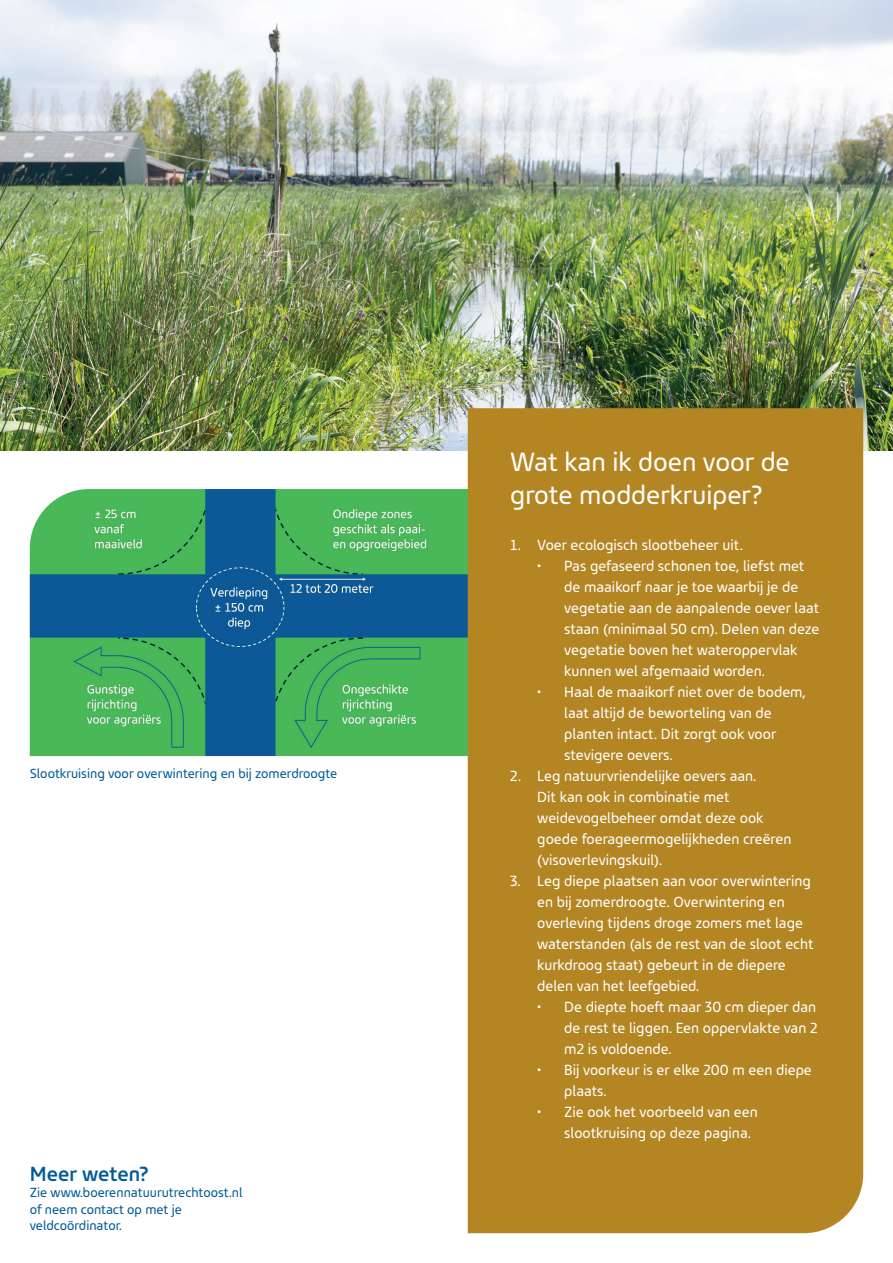
<style>
.page{position:relative;width:893px;height:1263px;background:#fff}
.page>*{position:absolute;margin:0;border:0;box-sizing:border-box;transform-origin:0 0}
.t1{font:27px/32.4px "Bjorn";color:#fff}
.t2{font:500 21px "Bjorn";color:#015a99}
.t3{font:15px/21px "Bjorn";color:#fff}
.t4{font:13.5px/16.2px "Bjorn";color:#015a99}
</style>
<div class="page">
<img style="left:30px;top:489px;width:438px;height:267px">
<img style="left:0;top:0;width:893px;height:451px">
<div style="left:468px;top:408px;width:395px;height:825px;background:#b48523"></div>
<p class="t4" style="left:30px;top:764px;width:309px">Slootkruising voor overwintering en bij zomerdroogte</p>
<h2 class="t2" style="left:30px;top:1156px;width:120px">Meer weten?</h2>
<p class="t4" style="left:30px;top:1183px;width:214px">Zie www.boerennatuurutrechtoost.nl of neem contact op met je veldcoördinator.</p>
<h1 class="t1" style="left:510px;top:443px;width:281px">Wat kan ik doen voor de grote modderkruiper?</h1>
<p class="t3" style="left:510px;top:533px;width:234px">1. Voer ecologisch slootbeheer uit.</p>
<p class="t3" style="left:564px;top:554px;width:257px;text-indent:-27px">• Pas gefaseerd schonen toe, liefst met de maaikorf naar je toe waarbij je de vegetatie aan de aanpalende oever laat staan (minimaal 50 cm). Delen van deze vegetatie boven het water oppervlak kunnen wel afgemaaid worden.</p>
<p class="t3" style="left:564px;top:680px;width:243px;text-indent:-27px">• Haal de maaikorf niet over de bodem, laat altijd de beworteling van de planten intact. Dit zorgt ook voor stevigere oevers.</p>
<p class="t3" style="left:537px;top:764px;width:256px;text-indent:-27px">2. Leg natuurvriendelijke oevers aan.<br>Dit kan ook in combinatie met weidevogelbeheer omdat deze ook goede foerageermogelijkheden creëren (visoverlevingskuil).</p>
<p class="t3" style="left:537px;top:869px;width:278px;text-indent:-27px">3. Leg diepe plaatsen aan voor overwintering en bij zomerdroogte. Overwintering en overleving tijdens droge zomers met lage waterstanden (als de rest van de sloot echt kurkdroog staat) gebeurt in de diepere delen van het leefgebied.</p>
<p class="t3" style="left:564px;top:995px;width:255px;text-align:justify;text-indent:-27px">• De diepte hoeft maar 30 cm dieper dan de rest te liggen. Een oppervlakte van 2 m2 is voldoende.</p>
<p class="t3" style="left:564px;top:1058px;width:249px;text-indent:-27px">• Bij voorkeur is er elke 200 m een diepe plaats.</p>
<p class="t3" style="left:564px;top:1100px;width:195px;text-indent:-27px">• Zie ook het voorbeeld van een slootkruising op deze pagina.</p>
</div>
